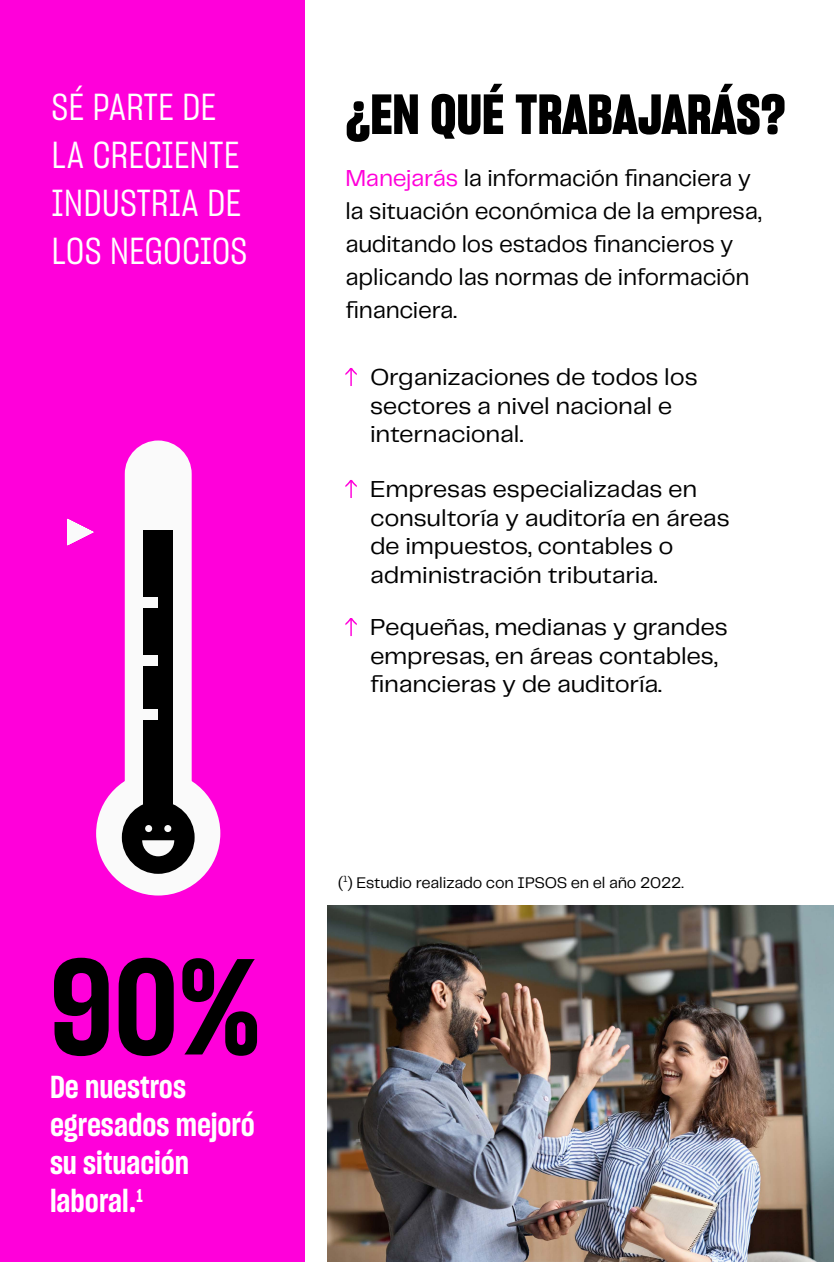
<style>
.page{position:relative;width:834px;height:1262px;background:#fff}
.page>*{position:absolute;margin:0;border:0;box-sizing:border-box;transform-origin:0 0}
.t1{font:133.05px "Sharp Grotesk Semi Bold 15";color:#000}
.t2{font:55px "Sharp Grotesk Bold 15";color:#000}
.t3{font:37px/48px "Sharp Grotesk Book 15";color:#fff}
.t4{font:31px/38px "Sharp Grotesk Semi Bold 15";color:#fff}
.t5{font:24px/28.8px "Telegraf";letter-spacing:-.01em;color:#000;scale:1.05 1}
.t6{font:24px/33px "Telegraf";letter-spacing:-.01em;color:#000}
.t7{font:16px "Telegraf";letter-spacing:-.015em;color:#000}
.s1{color:#ff00da}
</style>
<div class="page">
<img style="left:327px;top:906px;width:507px;height:356px">
<div style="left:0;top:0;width:316px;height:1262px;background:#ff00da"></div>
<svg style="left:345px;top:368px;width:12px;height:18px"></svg>
<svg style="left:345px;top:480px;width:12px;height:18px"></svg>
<svg style="left:345px;top:618px;width:12px;height:18px"></svg>
<div style="left:306px;top:0;width:21px;height:1262px;background:#fff"></div>
<svg style="left:67px;top:519px;width:27px;height:26px"></svg>
<div style="left:96px;top:771px;width:124px;height:125px;background:#fafafa;border-radius:50%"></div>
<div style="left:125px;top:441px;width:67px;height:381px;background:#fafafa"></div>
<div style="left:122px;top:801px;width:73px;height:73px;background:#000;border-radius:50%"></div>
<div style="left:143px;top:530px;width:30px;height:318px;background:#000"></div>
<div style="left:145px;top:825px;width:7px;height:7px;background:#fafafa;border-radius:50%"></div>
<div style="left:164px;top:825px;width:7px;height:7px;background:#fafafa;border-radius:50%"></div>
<svg style="left:142px;top:840px;width:32px;height:16px"></svg>
<div style="left:138px;top:597px;width:20px;height:11px;background:#fafafa"></div>
<div style="left:138px;top:655px;width:20px;height:11px;background:#fafafa"></div>
<div style="left:138px;top:709px;width:20px;height:11px;background:#fafafa"></div>
<h3 class="t3" style="left:52px;top:81px;width:197px">SÉ PARTE DE<br>LA CRECIENTE<br>INDUSTRIA DE<br>LOS NEGOCIOS</h3>
<h2 class="t2" style="left:346px;top:76px;width:441px">¿EN QUÉ TRABAJARÁS?</h2>
<p class="t6" style="left:345px;top:161px;width:418px"><span class="s1">Manejarás</span> la información financiera y la situación económica de la empresa, auditando los estados financieros y aplicando las normas de información financiera.</p>
<p class="t5" style="left:370px;top:362px;width:314px">Organizaciones de todos los sectores a nivel nacional e internacional.</p>
<p class="t5" style="left:370px;top:474px;width:344px">Empresas especializadas en consultoría y auditoría en áreas de impuestos, contables o administración tributaria.</p>
<p class="t5" style="left:370px;top:612px;width:342px">Pequeñas, medianas y grandes empresas, en áreas contables, financieras y de auditoría.</p>
<h1 class="t1" style="left:50px;top:914px;width:212px">90%</h1>
<p class="t4" style="left:50px;top:1067px;width:206px">De nuestros egresados mejoró su situación laboral.<sup>1</sup></p>
<p class="t7" style="left:338px;top:872px;width:347px">(<sup>1</sup>) Estudio realizado con IPSOS en el año 2022.</p>
</div>
